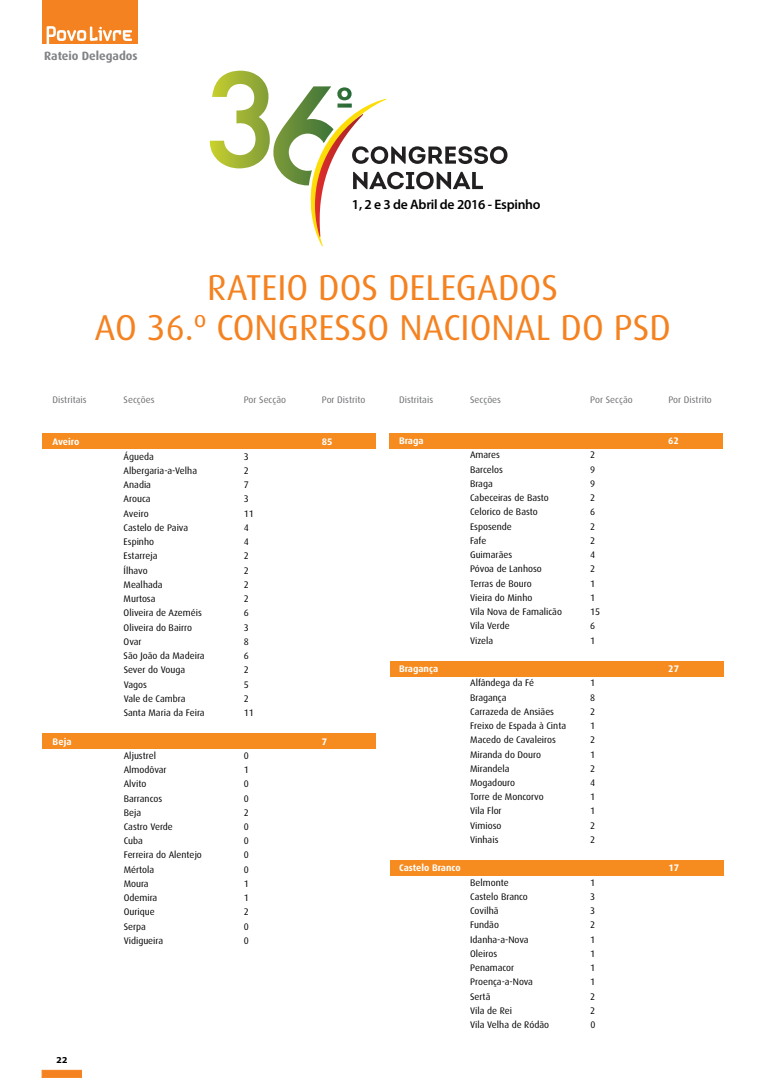
<style>
.page{position:relative;width:766px;height:1078px;background:#fff}
.page>*{position:absolute;margin:0;border:0;box-sizing:border-box;transform-origin:0 0}
.t1{font:36px/40px "Dax";color:#f58220;text-align:center}
.t2{font:600 13.7px "Myriad Pro";letter-spacing:-.02em;color:#000}
.t3{font:700 12px "Dax";color:#808285}
.t4{font:9.5px "Dax";color:#000}
.t5{font:9.5px "Dax";color:#6d6e71}
.t6{font:700 9.5px "Dax";color:#fff}
.t7{font:700 8px "Verdana";color:#000}
</style>
<div class="page">
<div style="left:42px;top:1069px;width:40px;height:8px;background:#f58220;border:1px solid #f58220"></div>
<div style="left:389px;top:860px;width:334px;height:15px;background:#f68b1f"></div>
<div style="left:389px;top:660px;width:334px;height:16px;background:#f68b1f"></div>
<div style="left:43px;top:733px;width:333px;height:15px;background:#f68b1f"></div>
<div style="left:43px;top:433px;width:333px;height:15px;background:#f68b1f"></div>
<div style="left:42px;top:0;width:96px;height:44px;background:#f58220"></div>
<svg style="left:47px;top:26px;width:85px;height:18px"></svg>
<svg style="left:210px;top:71px;width:297px;height:175px"></svg>
<div style="left:389px;top:433px;width:333px;height:15px;background:#f68b1f"></div>
<p class="t3" style="left:44px;top:49px;width:95px">Rateio Delegados</p>
<h2 class="t2" style="left:352px;top:196px;width:190px">1, 2 e 3 de Abril de 2016 - Espinho</h2>
<h1 class="t1" style="left:94px;top:267px;width:578px">RATEIO DOS DELEGADOS<br>AO 36.º CONGRESSO NACIONAL DO PSD</h1>
<p class="t5" style="left:53px;top:394px;width:36px">Distritais</p>
<p class="t5" style="left:124px;top:394px;width:32px">Secções</p>
<p class="t5" style="left:244px;top:394px;width:44px">Por Secção</p>
<p class="t5" style="left:322px;top:394px;width:45px">Por Distrito</p>
<p class="t6" style="left:53px;top:436px;width:28px">Aveiro</p>
<p class="t6" style="left:322px;top:436px;width:12px">85</p>
<p class="t4" style="left:124px;top:451px;width:32px">Águeda</p>
<p class="t4" style="left:244px;top:451px;width:7px">3</p>
<p class="t4" style="left:124px;top:465px;width:75px">Albergaria-a-Velha</p>
<p class="t4" style="left:244px;top:465px;width:7px">2</p>
<p class="t4" style="left:124px;top:479px;width:29px">Anadia</p>
<p class="t4" style="left:244px;top:479px;width:7px">7</p>
<p class="t4" style="left:124px;top:493px;width:29px">Arouca</p>
<p class="t4" style="left:244px;top:493px;width:7px">3</p>
<p class="t4" style="left:124px;top:508px;width:26px">Aveiro</p>
<p class="t4" style="left:244px;top:508px;width:12px">11</p>
<p class="t4" style="left:124px;top:522px;width:66px">Castelo de Paiva</p>
<p class="t4" style="left:244px;top:522px;width:7px">4</p>
<p class="t4" style="left:124px;top:536px;width:32px">Espinho</p>
<p class="t4" style="left:244px;top:536px;width:7px">4</p>
<p class="t4" style="left:124px;top:550px;width:35px">Estarreja</p>
<p class="t4" style="left:244px;top:550px;width:7px">2</p>
<p class="t4" style="left:124px;top:565px;width:25px">Ílhavo</p>
<p class="t4" style="left:244px;top:565px;width:7px">2</p>
<p class="t4" style="left:124px;top:579px;width:40px">Mealhada</p>
<p class="t4" style="left:244px;top:579px;width:7px">2</p>
<p class="t4" style="left:124px;top:593px;width:33px">Murtosa</p>
<p class="t4" style="left:244px;top:593px;width:7px">2</p>
<p class="t4" style="left:124px;top:607px;width:80px">Oliveira de Azeméis</p>
<p class="t4" style="left:244px;top:607px;width:7px">6</p>
<p class="t4" style="left:124px;top:622px;width:70px">Oliveira do Bairro</p>
<p class="t4" style="left:244px;top:622px;width:7px">3</p>
<p class="t4" style="left:124px;top:636px;width:19px">Ovar</p>
<p class="t4" style="left:244px;top:636px;width:7px">8</p>
<p class="t4" style="left:124px;top:650px;width:82px">São João da Madeira</p>
<p class="t4" style="left:244px;top:650px;width:7px">6</p>
<p class="t4" style="left:124px;top:664px;width:63px">Sever do Vouga</p>
<p class="t4" style="left:244px;top:664px;width:7px">2</p>
<p class="t4" style="left:124px;top:679px;width:25px">Vagos</p>
<p class="t4" style="left:244px;top:679px;width:7px">5</p>
<p class="t4" style="left:124px;top:693px;width:63px">Vale de Cambra</p>
<p class="t4" style="left:244px;top:693px;width:7px">2</p>
<p class="t4" style="left:124px;top:707px;width:82px">Santa Maria da Feira</p>
<p class="t4" style="left:244px;top:707px;width:12px">11</p>
<p class="t6" style="left:53px;top:735px;width:20px">Beja</p>
<p class="t6" style="left:322px;top:735px;width:7px">7</p>
<p class="t4" style="left:124px;top:750px;width:34px">Aljustrel</p>
<p class="t4" style="left:244px;top:750px;width:7px">0</p>
<p class="t4" style="left:124px;top:764px;width:44px">Almodôvar</p>
<p class="t4" style="left:244px;top:764px;width:7px">1</p>
<p class="t4" style="left:124px;top:778px;width:24px">Alvito</p>
<p class="t4" style="left:244px;top:778px;width:7px">0</p>
<p class="t4" style="left:124px;top:792px;width:40px">Barrancos</p>
<p class="t4" style="left:244px;top:792px;width:7px">0</p>
<p class="t4" style="left:124px;top:807px;width:19px">Beja</p>
<p class="t4" style="left:244px;top:807px;width:7px">2</p>
<p class="t4" style="left:124px;top:821px;width:51px">Castro Verde</p>
<p class="t4" style="left:244px;top:821px;width:7px">0</p>
<p class="t4" style="left:124px;top:835px;width:21px">Cuba</p>
<p class="t4" style="left:244px;top:835px;width:7px">0</p>
<p class="t4" style="left:124px;top:849px;width:80px">Ferreira do Alentejo</p>
<p class="t4" style="left:244px;top:849px;width:7px">0</p>
<p class="t4" style="left:124px;top:864px;width:32px">Mértola</p>
<p class="t4" style="left:244px;top:864px;width:7px">0</p>
<p class="t4" style="left:124px;top:878px;width:26px">Moura</p>
<p class="t4" style="left:244px;top:878px;width:7px">1</p>
<p class="t4" style="left:124px;top:892px;width:35px">Odemira</p>
<p class="t4" style="left:244px;top:892px;width:7px">1</p>
<p class="t4" style="left:124px;top:906px;width:32px">Ourique</p>
<p class="t4" style="left:244px;top:906px;width:7px">2</p>
<p class="t4" style="left:124px;top:920px;width:24px">Serpa</p>
<p class="t4" style="left:244px;top:920px;width:7px">0</p>
<p class="t4" style="left:124px;top:935px;width:41px">Vidigueira</p>
<p class="t4" style="left:244px;top:935px;width:7px">0</p>
<p class="t7" style="left:56px;top:1054px;width:13px">22</p>
<p class="t5" style="left:399px;top:394px;width:36px">Distritais</p>
<p class="t5" style="left:470px;top:394px;width:32px">Secções</p>
<p class="t5" style="left:590px;top:394px;width:44px">Por Secção</p>
<p class="t5" style="left:668px;top:394px;width:45px">Por Distrito</p>
<p class="t6" style="left:399px;top:435px;width:26px">Braga</p>
<p class="t6" style="left:668px;top:435px;width:12px">62</p>
<p class="t4" style="left:470px;top:450px;width:31px">Amares</p>
<p class="t4" style="left:590px;top:450px;width:7px">2</p>
<p class="t4" style="left:470px;top:464px;width:34px">Barcelos</p>
<p class="t4" style="left:590px;top:464px;width:7px">9</p>
<p class="t4" style="left:470px;top:478px;width:24px">Braga</p>
<p class="t4" style="left:590px;top:478px;width:7px">9</p>
<p class="t4" style="left:470px;top:492px;width:80px">Cabeceiras de Basto</p>
<p class="t4" style="left:590px;top:492px;width:7px">2</p>
<p class="t4" style="left:470px;top:506px;width:69px">Celorico de Basto</p>
<p class="t4" style="left:590px;top:506px;width:7px">6</p>
<p class="t4" style="left:470px;top:521px;width:43px">Esposende</p>
<p class="t4" style="left:590px;top:521px;width:7px">2</p>
<p class="t4" style="left:470px;top:535px;width:18px">Fafe</p>
<p class="t4" style="left:590px;top:535px;width:7px">2</p>
<p class="t4" style="left:470px;top:549px;width:44px">Guimarães</p>
<p class="t4" style="left:590px;top:549px;width:7px">4</p>
<p class="t4" style="left:470px;top:563px;width:73px">Póvoa de Lanhoso</p>
<p class="t4" style="left:590px;top:563px;width:7px">2</p>
<p class="t4" style="left:470px;top:578px;width:63px">Terras de Bouro</p>
<p class="t4" style="left:590px;top:578px;width:7px">1</p>
<p class="t4" style="left:470px;top:592px;width:64px">Vieira do Minho</p>
<p class="t4" style="left:590px;top:592px;width:7px">1</p>
<p class="t4" style="left:470px;top:606px;width:93px">Vila Nova de Famalicão</p>
<p class="t4" style="left:590px;top:606px;width:12px">15</p>
<p class="t4" style="left:470px;top:620px;width:41px">Vila Verde</p>
<p class="t4" style="left:590px;top:620px;width:7px">6</p>
<p class="t4" style="left:470px;top:635px;width:25px">Vizela</p>
<p class="t4" style="left:590px;top:635px;width:7px">1</p>
<p class="t6" style="left:399px;top:663px;width:41px">Bragança</p>
<p class="t6" style="left:668px;top:663px;width:12px">27</p>
<p class="t4" style="left:470px;top:677px;width:66px">Alfândega da Fé</p>
<p class="t4" style="left:590px;top:677px;width:7px">1</p>
<p class="t4" style="left:470px;top:691px;width:38px">Bragança</p>
<p class="t4" style="left:590px;top:691px;width:7px">8</p>
<p class="t4" style="left:470px;top:706px;width:85px">Carrazeda de Ansiães</p>
<p class="t4" style="left:590px;top:706px;width:7px">2</p>
<p class="t4" style="left:470px;top:720px;width:97px">Freixo de Espada à Cinta</p>
<p class="t4" style="left:590px;top:720px;width:7px">1</p>
<p class="t4" style="left:470px;top:734px;width:87px">Macedo de Cavaleiros</p>
<p class="t4" style="left:590px;top:734px;width:7px">2</p>
<p class="t4" style="left:470px;top:748px;width:72px">Miranda do Douro</p>
<p class="t4" style="left:590px;top:748px;width:7px">1</p>
<p class="t4" style="left:470px;top:763px;width:41px">Mirandela</p>
<p class="t4" style="left:590px;top:763px;width:7px">2</p>
<p class="t4" style="left:470px;top:777px;width:46px">Mogadouro</p>
<p class="t4" style="left:590px;top:777px;width:7px">4</p>
<p class="t4" style="left:470px;top:791px;width:75px">Torre de Moncorvo</p>
<p class="t4" style="left:590px;top:791px;width:7px">1</p>
<p class="t4" style="left:470px;top:805px;width:33px">Vila Flor</p>
<p class="t4" style="left:590px;top:805px;width:7px">1</p>
<p class="t4" style="left:470px;top:820px;width:33px">Vimioso</p>
<p class="t4" style="left:590px;top:820px;width:7px">2</p>
<p class="t4" style="left:470px;top:834px;width:30px">Vinhais</p>
<p class="t4" style="left:590px;top:834px;width:7px">2</p>
<p class="t6" style="left:399px;top:862px;width:63px">Castelo Branco</p>
<p class="t6" style="left:668px;top:862px;width:12px">17</p>
<p class="t4" style="left:470px;top:876px;width:40px">Belmonte</p>
<p class="t4" style="left:590px;top:876px;width:7px">1</p>
<p class="t4" style="left:470px;top:891px;width:59px">Castelo Branco</p>
<p class="t4" style="left:590px;top:891px;width:7px">3</p>
<p class="t4" style="left:470px;top:905px;width:30px">Covilhã</p>
<p class="t4" style="left:590px;top:905px;width:7px">3</p>
<p class="t4" style="left:470px;top:919px;width:30px">Fundão</p>
<p class="t4" style="left:590px;top:919px;width:7px">2</p>
<p class="t4" style="left:470px;top:933px;width:60px">Idanha-a-Nova</p>
<p class="t4" style="left:590px;top:933px;width:7px">1</p>
<p class="t4" style="left:470px;top:948px;width:29px">Oleiros</p>
<p class="t4" style="left:590px;top:948px;width:7px">1</p>
<p class="t4" style="left:470px;top:962px;width:46px">Penamacor</p>
<p class="t4" style="left:590px;top:962px;width:7px">1</p>
<p class="t4" style="left:470px;top:976px;width:64px">Proença-a-Nova</p>
<p class="t4" style="left:590px;top:976px;width:7px">1</p>
<p class="t4" style="left:470px;top:990px;width:22px">Sertã</p>
<p class="t4" style="left:590px;top:990px;width:7px">2</p>
<p class="t4" style="left:470px;top:1005px;width:43px">Vila de Rei</p>
<p class="t4" style="left:590px;top:1005px;width:7px">2</p>
<p class="t4" style="left:470px;top:1019px;width:80px">Vila Velha de Ródão</p>
<p class="t4" style="left:590px;top:1019px;width:7px">0</p>
</div>
